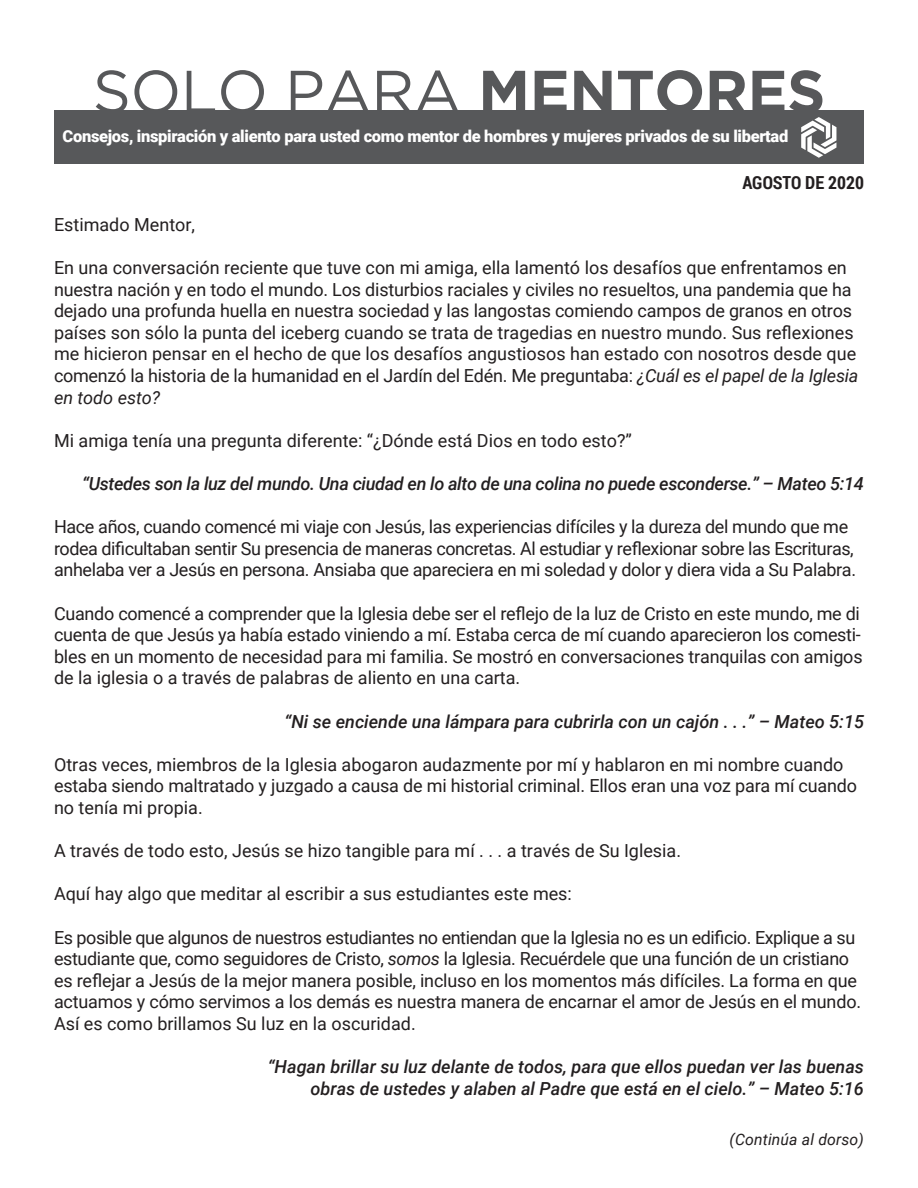
<style>
.page{position:relative;width:918px;height:1188px;background:#fff}
.page>*{position:absolute;margin:0;border:0;box-sizing:border-box;transform-origin:0 0}
.t1{font:60px "Gotham";letter-spacing:-.01em;color:#57585a}
.t2{font:18px/21.6px "Roboto";letter-spacing:-.01em;color:#231f20}
.t3{font:italic 500 18px "Roboto";color:#231f20}
.t4{font:italic 500 18px "Roboto";letter-spacing:-.02em;color:#231f20}
.t5{font:700 18px "Roboto Condensed";color:#231f20}
.t6{font:900 16.5px "Roboto";letter-spacing:-.02em;color:#fff}
.Body_Copy_Front_Page{font:italic 15.75px "Roboto";letter-spacing:.01em;color:#231f20}
.s1{font-weight:700}
.s2{font-style:italic}
</style>
<div class="page">
<div style="left:54px;top:110px;width:810px;height:54px;background:#57585a"></div>
<svg style="left:801px;top:117px;width:35px;height:41px"></svg>
<p class="t1" style="left:93px;top:53px;width:734px">SOLO PARA <span class="s1">MENTORES</span></p>
<p class="t6" style="left:63px;top:125px;width:727px">Consejos, inspiración y aliento para usted como mentor de hombres y mujeres privados de su libertad</p>
<p class="t5" style="left:742px;top:170px;width:123px">AGOSTO DE 2020</p>
<p class="t2" style="left:54px;top:213px;width:143px">Estimado Mentor,</p>
<p class="t2" style="left:54px;top:256px;width:806px">En una conversación reciente que tuve con mi amiga, ella lamentó los desafíos que enfrentamos en nuestra nación y en todo el mundo. Los disturbios raciales y civiles no resueltos, una pandemia que ha dejado una profunda huella en nuestra sociedad y las langostas comiendo campos de granos en otros países son sólo la punta del iceberg cuando se trata de tragedias en nuestro mundo. Sus reflexiones me hicieron pensar en el hecho de que los desafíos angustiosos han estado con nosotros desde que comenzó la historia de la humanidad en el Jardín del Edén. Me preguntaba: <span class="s2">¿Cuál es el papel de la Iglesia en todo esto?</span></p>
<p class="t2" style="left:54px;top:429px;width:580px">Mi amiga tenía una pregunta diferente: “¿Dónde está Dios en todo esto?”</p>
<p class="t4" style="left:82px;top:471px;width:783px">“Ustedes son la luz del mundo. Una ciudad en lo alto de una colina no puede esconderse.” – Mateo 5:14</p>
<p class="t2" style="left:54px;top:515px;width:804px">Hace años, cuando comencé mi viaje con Jesús, las experiencias difíciles y la dureza del mundo que me rodea dificultaban sentir Su presencia de maneras concretas. Al estudiar y reflexionar sobre las Escrituras, anhelaba ver a Jesús en persona. Ansiaba que apareciera en mi soledad y dolor y diera vida a Su Palabra.</p>
<p class="t2" style="left:54px;top:602px;width:810px">Cuando comencé a comprender que la Iglesia debe ser el reflejo de la luz de Cristo en este mundo, me di cuenta de que Jesús ya había estado viniendo a mí. Estaba cerca de mí cuando aparecieron los comesti&shy;bles en un momento de necesidad para mi familia. Se mostró en conversaciones tranquilas con amigos de la iglesia o a través de palabras de aliento en una carta.</p>
<p class="t3" style="left:285px;top:709px;width:581px">“Ni se enciende una lámpara para cubrirla con un cajón . . .” – Mateo 5:15</p>
<p class="t2" style="left:54px;top:753px;width:805px">Otras veces, miembros de la Iglesia abogaron audazmente por mí y hablaron en mi nombre cuando estaba siendo maltratado y juzgado a causa de mi historial criminal. Ellos eran una voz para mí cuando no tenía mi propia.</p>
<p class="t2" style="left:54px;top:839px;width:629px">A través de todo esto, Jesús se hizo tangible para mí . . . a través de Su Iglesia.</p>
<p class="t2" style="left:54px;top:883px;width:519px">Aquí hay algo que meditar al escribir a sus estudiantes este mes:</p>
<p class="t2" style="left:54px;top:926px;width:809px">Es posible que algunos de nuestros estudiantes no entiendan que la Iglesia no es un edificio. Explique a su estudiante que, como seguidores de Cristo, <span class="s2">somos</span> la Iglesia. Recuérdele que una función de un cristiano es reflejar a Jesús de la mejor manera posible, incluso en los momentos más difíciles. La forma en que actuamos y cómo servimos a los demás es nuestra manera de encarnar el amor de Jesús en el mundo.<br>Así es como brillamos Su luz en la oscuridad.</p>
<p class="t3" style="left:268px;top:1054px;width:598px">“Hagan brillar su luz delante de todos, para que ellos puedan ver las buenas</p>
<p class="t3" style="left:311px;top:1076px;width:555px">obras de ustedes y alaben al Padre que está en el cielo.” – Mateo 5:16</p>
<p class="Body_Copy_Front_Page" style="left:730px;top:1129px;width:136px">(Continúa al dorso)</p>
</div>
